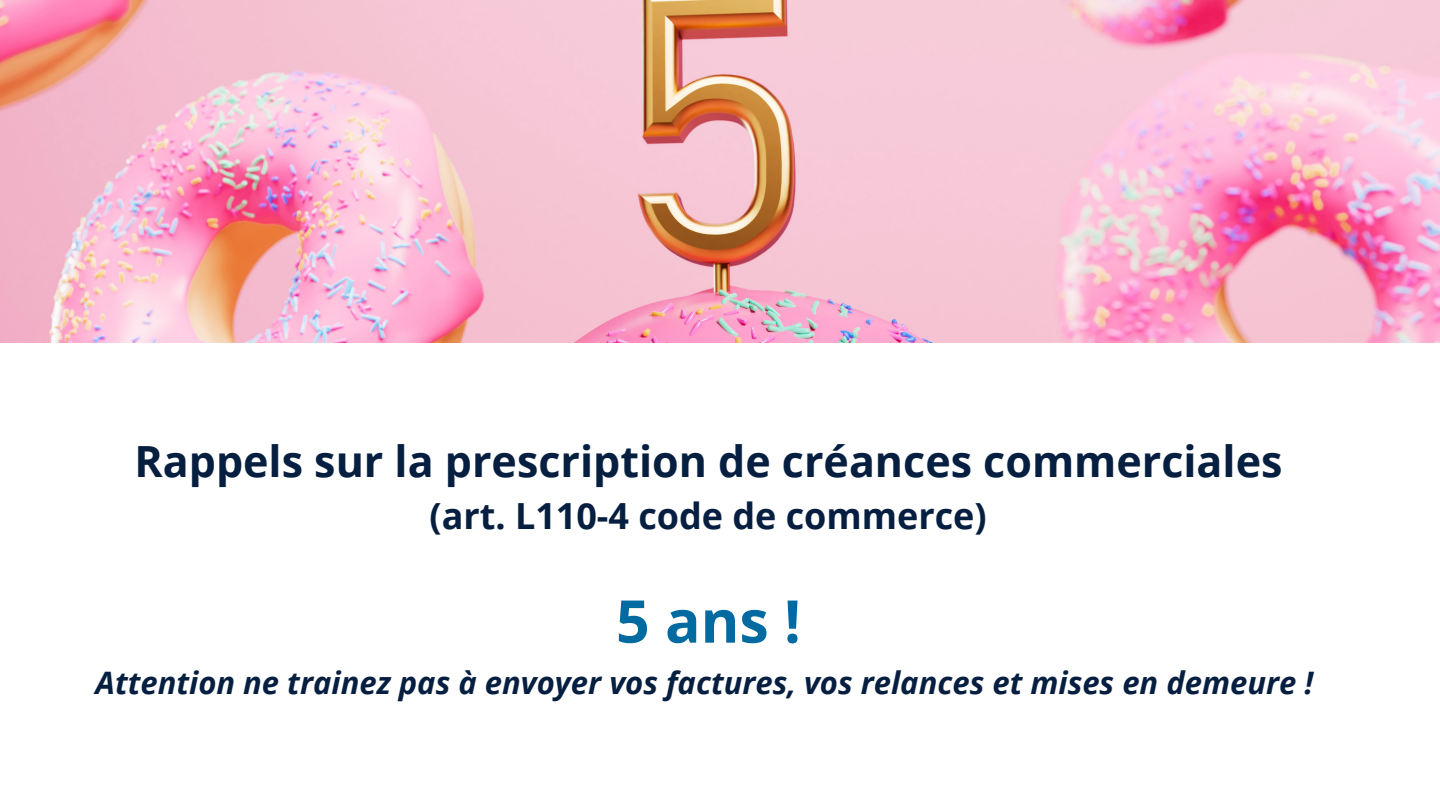
<style>
.page{position:relative;width:1440px;height:810px;background:#fff}
.page>*{position:absolute;margin:0;border:0;box-sizing:border-box;transform-origin:0 0}
.t1{font:700 59px "Open Sans";color:#006aa1}
.t2{font:700 43px "Open Sans";color:#061f40}
.t3{font:700 36px "Open Sans";color:#061f40}
.t4{font:italic 700 31px "Open Sans";color:#061f40}
</style>
<div class="page">
<img style="left:0;top:0;width:1440px;height:343px">
<p class="t2" style="left:134px;top:431px;width:1150px">Rappels sur la prescription de créances commerciales</p>
<p class="t3" style="left:430px;top:490px;width:559px">(art. L110-4 code de commerce)</p>
<p class="t1" style="left:616px;top:580px;width:186px">5 ans !</p>
<p class="t4" style="left:96px;top:661px;width:1219px">Attention ne trainez pas à envoyer vos factures, vos relances et mises en demeure !</p>
</div>
